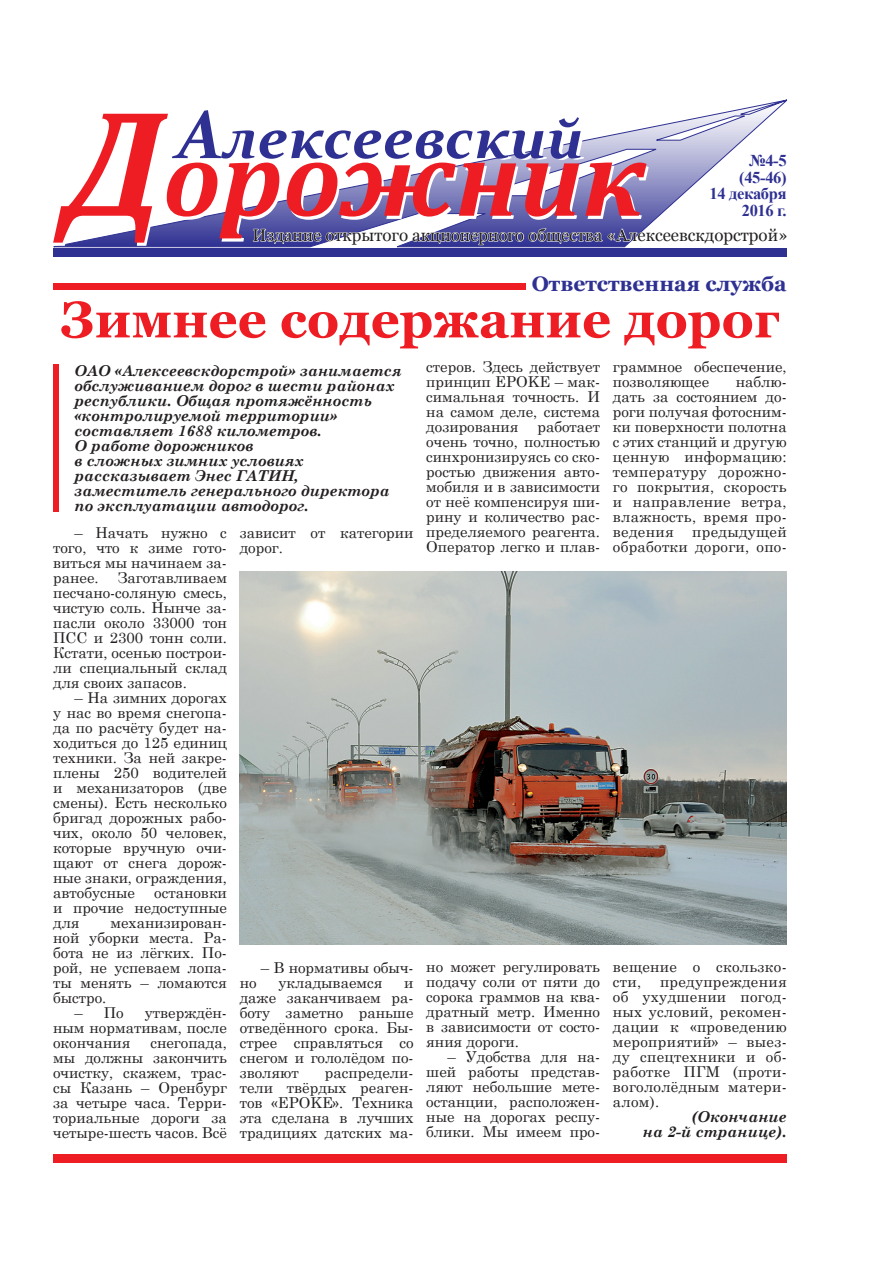
<style>
.page{position:relative;width:893px;height:1263px;background:#fff}
.page>*{position:absolute;margin:0;border:0;box-sizing:border-box;transform-origin:0 0}
.t1{font:700 51px "Georgia";color:#ee1d23}
.t2{font:700 21px "Georgia";color:#2e3092}
.t3{font:16.95px "Georgia";color:#231f20}
.t4{font:700 16.5px/16.5px "Times New Roman";letter-spacing:-.02em;color:#2e3092;text-align:right}
.t5{font:15px/15px "Century Schoolbook";color:#231f20;text-align:justify}
.t6{font:italic 700 15px/15px "Century Schoolbook";color:#231f20}
.t7{font:15px/15px "Century Schoolbook";letter-spacing:.02em;color:#231f20}
</style>
<div class="page">
<div style="left:53px;top:1154px;width:734px;height:9px;background:#ee1d23"></div>
<svg style="left:54px;top:100px;width:733px;height:147px"></svg>
<svg style="left:53px;top:114px;width:593px;height:129px"></svg>
<svg style="left:172px;top:110px;width:412px;height:50px"></svg>
<svg style="left:253px;top:227px;width:534px;height:19px"></svg>
<div style="left:53px;top:248px;width:734px;height:9px;background:#2e3092"></div>
<img style="left:239px;top:571px;width:547px;height:373px">
<div style="left:53px;top:283px;width:472px;height:6px;background:#ee1d23"></div>
<div style="left:53px;top:365px;width:5px;height:147px;background:#ee1d23"></div>
<p class="t4" style="left:709px;top:152px;width:79px">№4-5 (45-46)<br>14 декабря<br>2016 г.</p>
<p class="t3" style="left:253px;top:225px;width:537px">Издание открытого акционерного общества «Алексеевскдорстрой»</p>
<h2 class="t2" style="left:532px;top:271px;width:256px">Ответственная служба</h2>
<h1 class="t1" style="left:60px;top:287px;width:721px">Зимнее содержание дорог</h1>
<p class="t6" style="left:74px;top:362px;width:329px">ОАО «Алексеевскдорстрой» занимается обслуживанием дорог в шести районах республики. Общая протяжённость «контролируемой территории» составляет 1688 километров.<br>О работе дорожников<br>в сложных зимних условиях рассказывает Энес ГАТИН, заместитель генерального директора по эксплуатации автодорог.</p>
<p class="t5" style="left:53px;top:523px;width:175px;text-indent:21px">– Начать нужно с того, что к зиме гото&shy;виться мы начинаем за&shy;ранее.</p>
<p class="t5" style="left:53px;top:568px;width:175px;text-indent:65px">Заготавливаем песчано-соляную смесь, чистую соль. Нынче за&shy;пасли около 33000 тон ПСС и 2300 тонн соли.<br>Кстати, осенью построи&shy;ли специальный склад для своих запасов.</p>
<p class="t5" style="left:53px;top:688px;width:175px;text-indent:21px">– На зимних дорогах у нас во время снегопа&shy;да по расчёту будет на&shy;ходиться до 125 единиц техники. За ней закре&shy;плены 250 водителей и механизаторов (две смены). Есть несколько бригад дорожных рабо&shy;чих, около 50 человек, которые вручную очи&shy;щают от снега дорож&shy;ные знаки, ограждения, автобусные</p>
<p class="t5" style="left:53px;top:883px;width:175px;text-indent:101px">остановки и прочие недоступные для</p>
<p class="t5" style="left:53px;top:913px;width:175px;text-indent:57px">механизирован&shy;ной уборки места. Ра&shy;бота не из лёгких. По&shy;рой, не успеваем лопа&shy;ты менять – ломаются быстро.</p>
<p class="t5" style="left:74px;top:1003px;width:51px">– По</p>
<p class="t5" style="left:53px;top:1003px;width:175px;text-indent:92px">утверждён&shy;ным нормативам, после окончания</p>
<p class="t5" style="left:53px;top:1033px;width:175px;text-indent:97px">снегопада, мы должны закончить очистку, скажем, трас&shy;сы Казань – Оренбург за четыре часа. Терри&shy;ториальные дороги за четыре-шесть часов. Всё</p>
<p class="t5" style="left:240px;top:523px;width:175px">зависит от категории дорог.</p>
<p class="t5" style="left:261px;top:958px;width:154px">– В нормативы обыч-</p>
<p class="t5" style="left:240px;top:973px;width:18px">но</p>
<p class="t5" style="left:278px;top:973px;width:106px">укладываемся</p>
<p class="t5" style="left:240px;top:973px;width:175px;text-indent:164px">и даже заканчиваем ра&shy;боту заметно раньше отведённого срока. Бы&shy;стрее справляться со снегом и гололёдом по&shy;зволяют</p>
<p class="t5" style="left:240px;top:1063px;width:175px;text-indent:85px">распредели&shy;тели твёрдых реаген&shy;тов «EPOKE». Техника эта сделана в лучших традициях датских ма-</p>
<p class="t5" style="left:426px;top:357px;width:175px">стеров. Здесь действует принцип EPOKE – мак&shy;симальная точность. И на самом деле, система дозирования</p>
<p class="t5" style="left:426px;top:417px;width:175px;text-indent:111px">работает очень точно, полностью синхронизируясь со ско&shy;ростью движения авто&shy;мобиля и в зависимости от неё компенсируя ши&shy;рину и количество рас&shy;пределяемого реагента.<br>Оператор легко и плав-</p>
<p class="t5" style="left:613px;top:357px;width:175px">граммное обеспечение, позволяющее</p>
<p class="t5" style="left:613px;top:372px;width:175px;text-indent:123px">наблю&shy;дать за состоянием до&shy;роги получая фотосним&shy;ки поверхности полотна с этих станций и другую ценную информацию: температуру дорожно&shy;го покрытия, скорость и направление ветра, влажность, время про&shy;ведения предыдущей обработки дороги, опо-</p>
<p class="t5" style="left:426px;top:957px;width:175px">но может регулировать подачу соли от пяти до сорока граммов на ква&shy;дратный метр. Именно в зависимости от состо&shy;яния дороги.</p>
<p class="t5" style="left:426px;top:1047px;width:175px;text-indent:21px">– Удобства для на&shy;шей работы представ&shy;ляют небольшие мете&shy;останции, расположен&shy;ные на дорогах респу&shy;блики. Мы имеем про-</p>
<p class="t7" style="left:613px;top:957px;width:175px">вещение о скользко&shy;сти,</p>
<p class="t5" style="left:613px;top:972px;width:175px;text-indent:47px">предупреждения об ухудшении погод&shy;ных условий, рекомен&shy;дации к «проведению мероприятий» – выез&shy;ду спецтехники и об&shy;работке ПГМ (проти&shy;вогололёдным матери&shy;алом).</p>
<p class="t6" style="left:643px;top:1108px;width:145px;text-align:right">(Окончание<br>на 2-й странице).</p>
</div>
